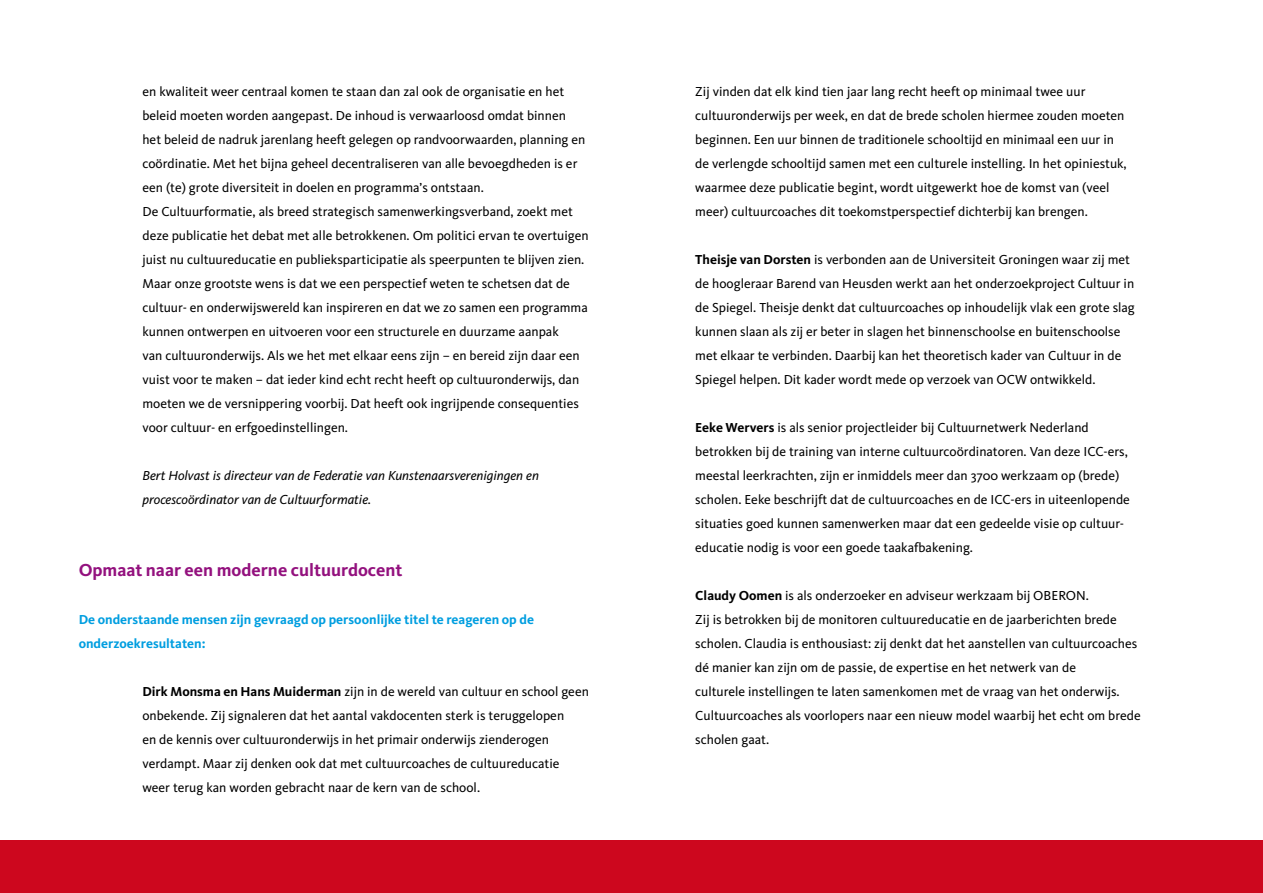
<style>
.page{position:relative;width:1263px;height:893px;background:#fff}
.page>*{position:absolute;margin:0;border:0;box-sizing:border-box;transform-origin:0 0}
.t1{font:700 18px "Kievit";color:#93117e}
.t2{font:13.5px/24px "Kievit";color:#000}
.t3{font:italic 13.5px/24px "Kievit";color:#000}
.t4{font:700 13.5px/24px "Kievit";color:#009ee0}
.s1{font-weight:700}
</style>
<div class="page">
<div style="left:0;top:840px;width:1263px;height:53px;background:#cd071e"></div>
<p class="t2" style="left:142px;top:80px;width:448px">en kwaliteit weer centraal komen te staan dan zal ook de organisatie en het beleid moeten worden aangepast. De inhoud is verwaarloosd omdat binnen<br>het beleid de nadruk jarenlang heeft gelegen op randvoorwaarden, planning en coördinatie. Met het bijna geheel decentraliseren van alle bevoegdheden is er een (te) grote diversiteit in doelen en programma’s ontstaan.<br>De Cultuurformatie, als breed strategisch samenwerkingsverband, zoekt met deze publicatie het debat met alle betrokkenen. Om politici ervan te overtuigen juist nu cultuureducatie en publieksparticipatie als speerpunten te blijven zien.<br>Maar onze grootste wens is dat we een perspectief weten te schetsen dat de cultuur- en onderwijswereld kan inspireren en dat we zo samen een programma kunnen ontwerpen en uitvoeren voor een structurele en duurzame aanpak<br>van cultuuronderwijs. Als we het met elkaar eens zijn – en bereid zijn daar een vuist voor te maken – dat ieder kind echt recht heeft op cultuuronderwijs, dan moeten we de versnippering voorbij. Dat heeft ook ingrijpende consequenties voor cultuur- en erfgoedinstellingen.</p>
<p class="t3" style="left:142px;top:464px;width:398px">Bert Holvast is directeur van de Federatie van Kunstenaarsverenigingen en procescoördinator van de Cultuurformatie.</p>
<h1 class="t1" style="left:79px;top:559px;width:325px">Opmaat naar een moderne cultuurdocent</h1>
<p class="t4" style="left:79px;top:607px;width:457px">De onderstaande mensen zijn gevraagd op persoonlijke titel te reageren op de onderzoekresultaten:</p>
<p class="t2" style="left:142px;top:680px;width:448px"><span class="s1">Dirk Monsma en Hans Muiderman</span> zijn in de wereld van cultuur en school geen onbekende. Zij signaleren dat het aantal vakdocenten sterk is teruggelopen<br>en de kennis over cultuuronderwijs in het primair onderwijs zienderogen verdampt. Maar zij denken ook dat met cultuurcoaches de cultuureducatie weer terug kan worden gebracht naar de kern van de school.</p>
<p class="t2" style="left:695px;top:80px;width:433px">Zij vinden dat elk kind tien jaar lang recht heeft op minimaal twee uur cultuuronderwijs per week, en dat de brede scholen hiermee zouden moeten beginnen. Een uur binnen de traditionele schooltijd en minimaal een uur in de verlengde schooltijd samen met een culturele instelling. In het opiniestuk, waarmee deze publicatie begint, wordt uitgewerkt hoe de komst van (veel meer) cultuurcoaches dit toekomstperspectief dichterbij kan brengen.</p>
<p class="t2" style="left:695px;top:248px;width:441px"><span class="s1">Theisje van Dorsten</span> is verbonden aan de Universiteit Groningen waar zij met de hoogleraar Barend van Heusden werkt aan het onderzoekproject Cultuur in de Spiegel. Theisje denkt dat cultuurcoaches op inhoudelijk vlak een grote slag kunnen slaan als zij er beter in slagen het binnenschoolse en buitenschoolse met elkaar te verbinden. Daarbij kan het theoretisch kader van Cultuur in de Spiegel helpen. Dit kader wordt mede op verzoek van OCW ontwikkeld.</p>
<p class="t2" style="left:695px;top:416px;width:436px"><span class="s1">Eeke Wervers</span> is als senior projectleider bij Cultuurnetwerk Nederland betrokken bij de training van interne cultuurcoördinatoren. Van deze ICC-ers, meestal leerkrachten, zijn er inmiddels meer dan 3700 werkzaam op (brede) scholen. Eeke beschrijft dat de cultuurcoaches en de ICC-ers in uiteenlopende situaties goed kunnen samenwerken maar dat een gedeelde visie op cultuur&shy;educatie nodig is voor een goede taakafbakening.</p>
<p class="t2" style="left:695px;top:584px;width:447px"><span class="s1">Claudy Oomen</span> is als onderzoeker en adviseur werkzaam bij OBERON.<br>Zij is betrokken bij de monitoren cultuureducatie en de jaarberichten brede scholen. Claudia is enthousiast: zij denkt dat het aanstellen van cultuurcoaches dé manier kan zijn om de passie, de expertise en het netwerk van de<br>culturele instellingen te laten samenkomen met de vraag van het onderwijs.<br>Cultuurcoaches als voorlopers naar een nieuw model waarbij het echt om brede scholen gaat.</p>
</div>
